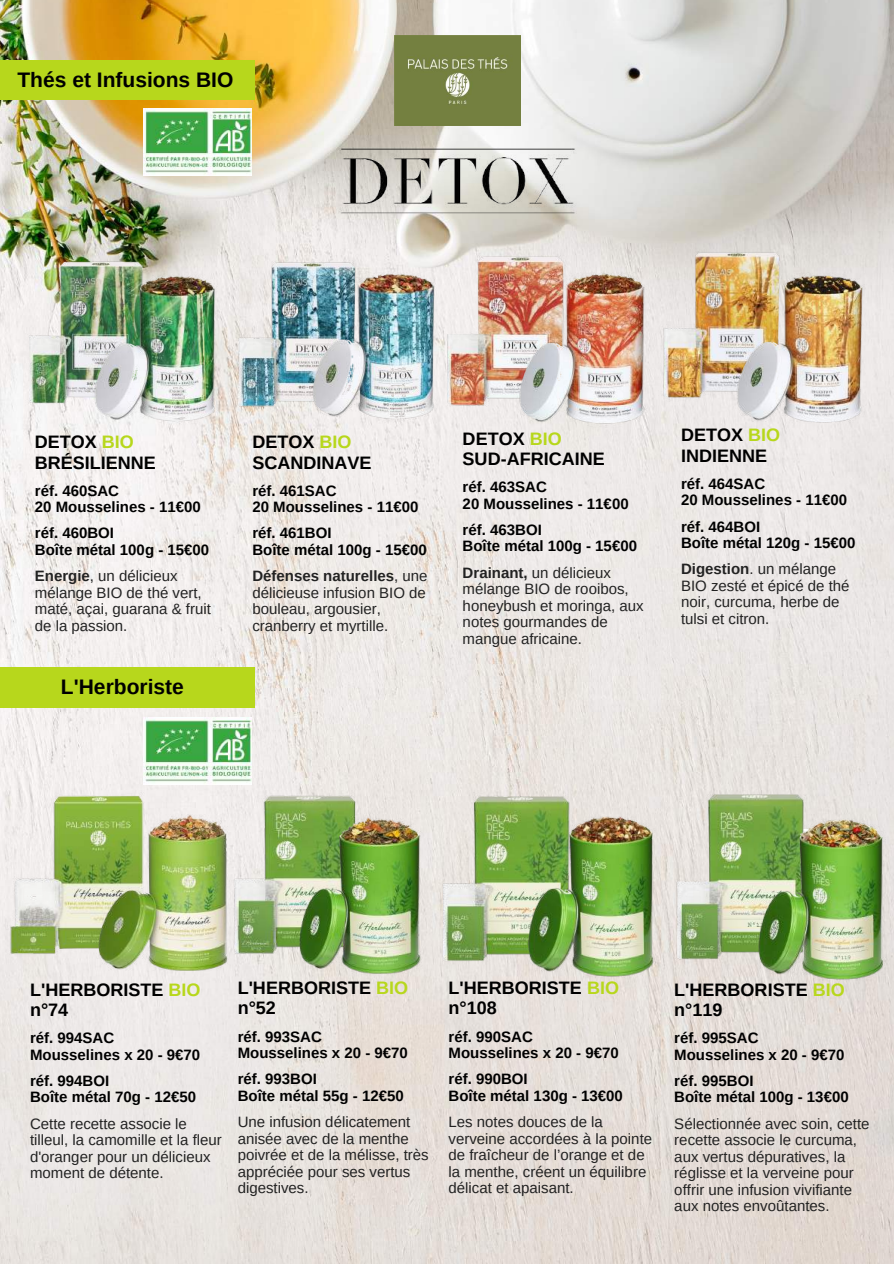
<style>
.page{position:relative;width:894px;height:1264px;background:#fff}
.page>*{position:absolute;margin:0;border:0;box-sizing:border-box;transform-origin:0 0}
.t1{font:700 21px "Arimo";color:#000}
.t2{font:700 18px/20.2px "Arimo";color:#000}
.t3{font:15px/16.5px "Arimo";color:#222}
.t4{font:700 15px/16.5px "Arimo";color:#000}
.s1{color:#b7d71c}
.s2{font-weight:700}
</style>
<div class="page">
<img style="left:0;top:0;width:893px;height:1263px">
<div style="left:0;top:60px;width:254px;height:40px;background:#b7d71c"></div>
<img style="left:143px;top:109px;width:108px;height:66px">
<img style="left:417px;top:238px;width:180px;height:180px">
<img style="left:497px;top:254px;width:183px;height:183px">
<img style="left:211px;top:243px;width:177px;height:176px">
<img style="left:292px;top:254px;width:177px;height:177px">
<img style="left:2px;top:243px;width:172px;height:172px">
<img style="left:73px;top:256px;width:178px;height:178px">
<img style="left:634px;top:234px;width:178px;height:177px">
<img style="left:715px;top:254px;width:178px;height:182px">
<img style="left:336px;top:142px;width:242px;height:78px">
<img style="left:394px;top:35px;width:126px;height:90px">
<div style="left:0;top:667px;width:254px;height:40px;background:#b7d71c"></div>
<img style="left:206px;top:774px;width:185px;height:186px">
<img style="left:273px;top:800px;width:184px;height:185px">
<img style="left:412px;top:774px;width:194px;height:194px">
<img style="left:499px;top:798px;width:192px;height:192px">
<img style="left:645px;top:770px;width:196px;height:196px">
<img style="left:729px;top:801px;width:164px;height:192px">
<img style="left:143px;top:718px;width:108px;height:66px">
<img style="left:0;top:774px;width:180px;height:186px">
<img style="left:72px;top:796px;width:189px;height:189px">
<h1 class="t1" style="left:17px;top:68px;width:217px">Thés et Infusions BIO</h1>
<p class="t2" style="left:35px;top:432px;width:122px">DETOX <span class="s1">BIO<br></span>BRÉSILIENNE</p>
<p class="t4" style="left:35px;top:482px;width:167px">réf. 460SAC<br>20 Mousselines - 11€00</p>
<p class="t4" style="left:35px;top:525px;width:176px">réf. 460BOI<br>Boîte métal 100g - 15€00</p>
<p class="t3" style="left:35px;top:567px;width:177px"><span class="s2">Energie</span>, un délicieux mélange BIO de thé vert, maté, açai, guarana &amp; fruit de la passion.</p>
<h1 class="t1" style="left:61px;top:675px;width:124px">L'Herboriste</h1>
<p class="t2" style="left:252px;top:432px;width:121px">DETOX <span class="s1">BIO<br></span>SCANDINAVE</p>
<p class="t4" style="left:252px;top:482px;width:167px">réf. 461SAC<br>20 Mousselines - 11€00</p>
<p class="t4" style="left:252px;top:525px;width:176px">réf. 461BOI<br>Boîte métal 100g - 15€00</p>
<p class="t3" style="left:252px;top:567px;width:177px"><span class="s2">Défenses naturelles</span>, une délicieuse infusion BIO de bouleau, argousier, cranberry et myrtille.</p>
<p class="t2" style="left:462px;top:428px;width:144px">DETOX <span class="s1">BIO<br></span>SUD-AFRICAINE</p>
<p class="t4" style="left:462px;top:478px;width:167px">réf. 463SAC<br>20 Mousselines - 11€00</p>
<p class="t4" style="left:462px;top:521px;width:176px">réf. 463BOI<br>Boîte métal 100g - 15€00</p>
<p class="t3" style="left:462px;top:564px;width:182px"><span class="s2">Drainant,</span> un délicieux mélange BIO de rooibos, honeybush et moringa, aux notes gourmandes de mangue africaine.</p>
<p class="t2" style="left:680px;top:425px;width:101px">DETOX <span class="s1">BIO<br></span>INDIENNE</p>
<p class="t4" style="left:680px;top:475px;width:167px">réf. 464SAC<br>20 Mousselines - 11€00</p>
<p class="t4" style="left:680px;top:518px;width:176px">réf. 464BOI<br>Boîte métal 120g - 15€00</p>
<p class="t3" style="left:680px;top:561px;width:170px"><span class="s2">Digestion</span>. un mélange<br>BIO zesté et épicé de thé noir, curcuma, herbe de tulsi et citron.</p>
<p class="t2" style="left:30px;top:979px;width:172px">L'HERBORISTE <span class="s1">BIO </span>n°74</p>
<p class="t4" style="left:30px;top:1029px;width:172px">réf. 994SAC<br>Mousselines x 20 - 9€70</p>
<p class="t4" style="left:30px;top:1072px;width:167px">réf. 994BOI<br>Boîte métal 70g - 12€50</p>
<p class="t3" style="left:30px;top:1115px;width:193px">Cette recette associe le tilleul, la camomille et la fleur d'oranger pour un délicieux moment de détente.</p>
<p class="t2" style="left:238px;top:977px;width:172px">L'HERBORISTE <span class="s1">BIO </span>n°52</p>
<p class="t4" style="left:238px;top:1028px;width:172px">réf. 993SAC<br>Mousselines x 20 - 9€70</p>
<p class="t4" style="left:238px;top:1070px;width:167px">réf. 993BOI<br>Boîte métal 55g - 12€50</p>
<p class="t3" style="left:238px;top:1113px;width:192px">Une infusion délicatement anisée avec de la menthe poivrée et de la mélisse, très appréciée pour ses vertus digestives.</p>
<p class="t2" style="left:448px;top:977px;width:172px">L'HERBORISTE <span class="s1">BIO </span>n°108</p>
<p class="t4" style="left:448px;top:1028px;width:172px">réf. 990SAC<br>Mousselines x 20 - 9€70</p>
<p class="t4" style="left:448px;top:1070px;width:176px">réf. 990BOI<br>Boîte métal 130g - 13€00</p>
<p class="t3" style="left:448px;top:1113px;width:205px">Les notes douces de la verveine accordées à la pointe de fraîcheur de l’orange et de la menthe, créent un équilibre délicat et apaisant.</p>
<p class="t2" style="left:674px;top:979px;width:172px">L'HERBORISTE <span class="s1">BIO </span>n°119</p>
<p class="t4" style="left:674px;top:1029px;width:172px">réf. 995SAC<br>Mousselines x 20 - 9€70</p>
<p class="t4" style="left:674px;top:1072px;width:176px">réf. 995BOI<br>Boîte métal 100g - 13€00</p>
<p class="t3" style="left:674px;top:1115px;width:197px">Sélectionnée avec soin, cette recette associe le curcuma, aux vertus dépuratives, la réglisse et la verveine pour offrir une infusion vivifiante aux notes envoûtantes.</p>
</div>
